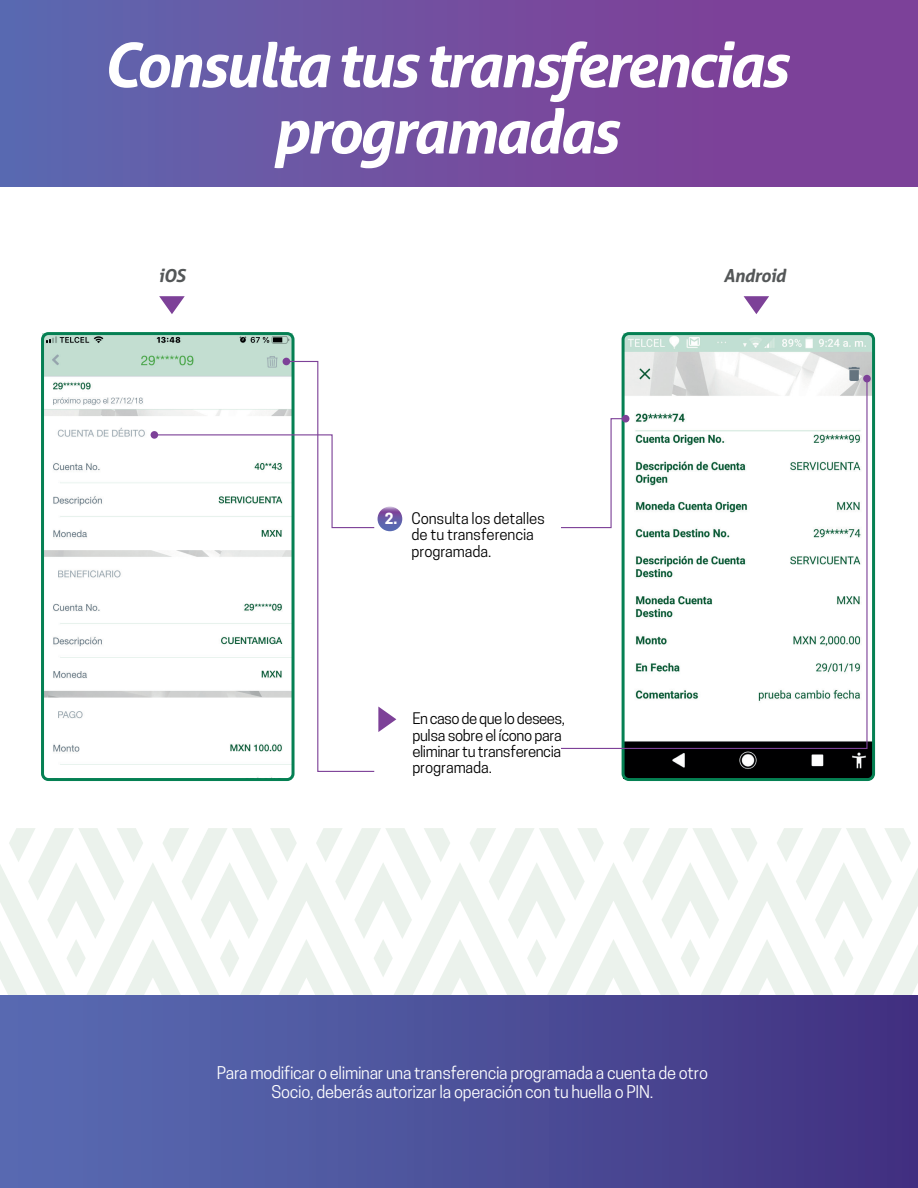
<style>
.page{position:relative;width:918px;height:1188px;background:#fff}
.page>*{position:absolute;margin:0;border:0;box-sizing:border-box;transform-origin:0 0}
.t1{font:italic 700 61.5px/66.3px "Aller";letter-spacing:-.045em;color:#fff;text-align:center}
.t2{font:italic 700 18px "Aller";letter-spacing:-.025em;color:#545758}
.t3{font:16.5px/19.2px "Cooper Hewitt";letter-spacing:-.015em;color:#fff;text-align:center}
.t4{font:15px/16.2px "Cooper Hewitt";letter-spacing:-.025em;color:#000}
.t5{font:15px/16.2px "Cooper Hewitt";letter-spacing:-.005em;color:#000}
.t6{font:700 14.4px "Cooper Hewitt";color:#fff}
</style>
<div class="page">
<svg style="left:0;top:828px;width:918px;height:167px"></svg>
<img style="left:626px;top:336px;width:245px;height:441px">
<img style="left:45px;top:336px;width:246px;height:441px">
<div style="left:0;top:995px;width:918px;height:193px;background:linear-gradient(to right,#596eb4,#423281)"></div>
<svg style="left:378px;top:507px;width:24px;height:24px"></svg>
<svg style="left:159px;top:296px;width:26px;height:18px"></svg>
<svg style="left:744px;top:296px;width:25px;height:18px"></svg>
<div style="left:41px;top:332px;width:254px;height:449px;border:3px solid #058053;border-radius:6px"></div>
<div style="left:622px;top:332px;width:253px;height:449px;border:3px solid #058053;border-radius:6px"></div>
<div style="left:0;top:0;width:918px;height:187px;background:linear-gradient(to right,#5e66ae,#833a94)"></div>
<div style="left:151px;top:431px;width:7px;height:8px;background:#7d4198;border-radius:50%"></div>
<svg style="left:153px;top:360px;width:243px;height:413px"></svg>
<div style="left:283px;top:358px;width:7px;height:7px;background:#7d4198;border-radius:50%"></div>
<svg style="left:561px;top:377px;width:307px;height:373px"></svg>
<div style="left:863px;top:375px;width:8px;height:7px;background:#7d4198;border-radius:50%"></div>
<h1 class="t1" style="left:103px;top:31px;width:687px">Consulta tus transferencias programadas</h1>
<h1 class="t1" style="left:131px;top:31px;width:634px">¡I gres y ahorra tiempo!</h1>
<p class="t2" style="left:159px;top:264px;width:28px">iOS</p>
<p class="t2" style="left:724px;top:264px;width:64px">Android</p>
<p class="t6" style="left:385px;top:510px;width:14px">2.</p>
<p class="t5" style="left:412px;top:510px;width:135px">Consulta los detalles de tu transferencia programada.</p>
<p class="t4" style="left:412px;top:711px;width:154px">En caso de que lo desees, pulsa sobre el ícono para eliminar tu transferencia programada.</p>
<p class="t3" style="left:217px;top:1063px;width:493px">Para modificar o eliminar una transferencia programada a cuenta de otro<br>Socio, deberás autorizar la operación con tu huella o PIN.</p>
</div>
